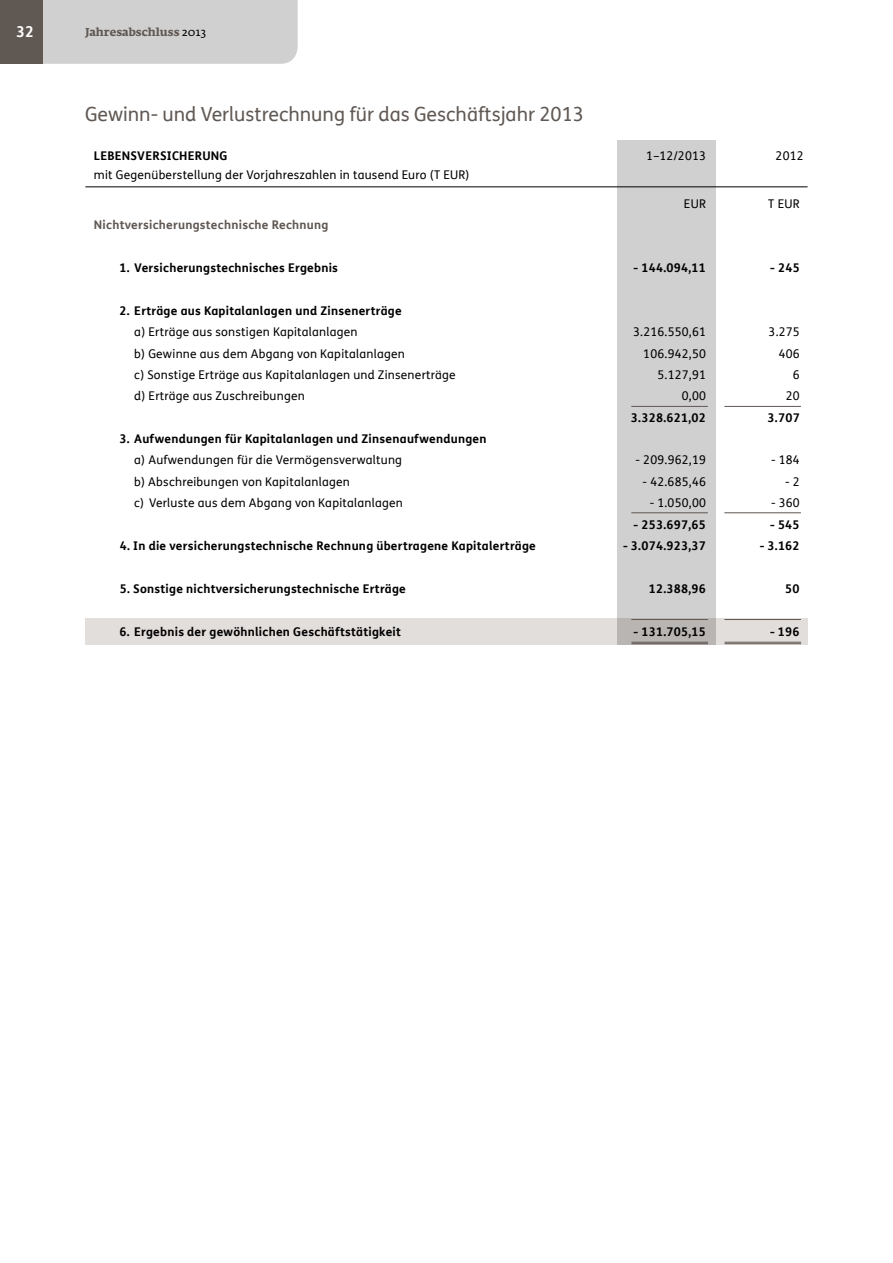
<style>
.page{position:relative;width:893px;height:1263px;background:#fff}
.page>*{position:absolute;margin:0;border:0;box-sizing:border-box;transform-origin:0 0}
.t1{font:19.5px "FS Me Pro";color:#605853}
.t2{font:700 15px "FS Me Pro";color:#fff}
.t3{font:700 12px/21.5px "FS Me Pro";letter-spacing:.02em;color:#000}
.t4{font:12px "FS Me Pro";letter-spacing:.02em;color:#000}
.t5{font:700 12px "FS Me Pro";letter-spacing:.02em;color:#605853}
.t6{font:700 11.25px "Fedra Serif A Pro";color:#605853}
.s1{font-weight:400;color:#000}
.s2{font-weight:400}
</style>
<div class="page">
<div style="left:43px;top:0;width:255px;height:64px;background:#d0d0d0"></div>
<div style="left:0;top:0;width:43px;height:64px;background:#605853"></div>
<div style="left:618px;top:140px;width:98px;height:504px;background:#d0d0d0"></div>
<hr style="left:724px;top:406px;width:77px;height:1px;background:#605853">
<hr style="left:631px;top:406px;width:77px;height:1px;background:#605853">
<hr style="left:724px;top:512px;width:77px;height:1px;background:#605853">
<hr style="left:631px;top:512px;width:77px;height:1px;background:#605853">
<div style="left:85px;top:618px;width:723px;height:26px;background:#e2dedc"></div>
<hr style="left:724px;top:642px;width:77px;height:1px;background:#605853">
<hr style="left:631px;top:642px;width:77px;height:1px;background:#605853">
<hr style="left:724px;top:643px;width:77px;height:1px;background:#605853">
<hr style="left:631px;top:643px;width:77px;height:1px;background:#605853">
<hr style="left:85px;top:186px;width:722px;height:1px;background:#000">
<hr style="left:724px;top:619px;width:77px;height:1px;background:#605853">
<hr style="left:631px;top:619px;width:77px;height:1px;background:#605853">
<p class="t2" style="left:16px;top:20px;width:19px">32</p>
<p class="t6" style="left:85px;top:26px;width:123px">Jahresabschluss <span class="s1">2013</span></p>
<p class="t1" style="left:85px;top:101px;width:500px">Gewinn- und Verlustrechnung für das Geschäftsjahr 2013</p>
<p class="t3" style="left:94px;top:145px;width:8px">lebens</p>
<p class="t3" style="left:137px;top:145px;width:60px">versicherung</p>
<p class="t4" style="left:646px;top:148px;width:61px">1–12/2013</p>
<p class="t4" style="left:776px;top:148px;width:30px">2012</p>
<p class="t4" style="left:94px;top:166px;width:377px">mit Gegenüberstellung der Vorjahreszahlen in tausend Euro (T EUR)</p>
<p class="t4" style="left:684px;top:195px;width:24px">EUR</p>
<p class="t4" style="left:768px;top:195px;width:33px">T EUR</p>
<p class="t5" style="left:94px;top:216px;width:236px">Nichtversicherungstechnische Rechnung</p>
<p class="t3" style="left:120px;top:256px;width:220px">1. Versicherungstechnisches Ergebnis</p>
<p class="t3" style="left:634px;top:256px;width:74px">- 144.094,11</p>
<p class="t3" style="left:770px;top:256px;width:31px">- 245</p>
<p class="t3" style="left:134px;top:299px;width:269px;text-indent:-15px">2. Erträge aus Kapitalanlagen und Zinsenerträge <span class="s2">a) Erträge aus sonstigen Kapitalanlagen</span></p>
<p class="t4" style="left:633px;top:324px;width:74px">3.216.550,61</p>
<p class="t4" style="left:769px;top:324px;width:33px">3.275</p>
<p class="t4" style="left:134px;top:345px;width:272px">b) Gewinne aus dem Abgang von Kapitalanlagen</p>
<p class="t4" style="left:643px;top:345px;width:64px">106.942,50</p>
<p class="t4" style="left:779px;top:345px;width:22px">406</p>
<p class="t4" style="left:134px;top:366px;width:323px">c) Sonstige Erträge aus Kapitalanlagen und Zinsenerträge</p>
<p class="t4" style="left:657px;top:366px;width:50px">5.127,91</p>
<p class="t4" style="left:793px;top:366px;width:8px">6</p>
<p class="t4" style="left:134px;top:388px;width:172px">d) Erträge aus Zuschreibungen</p>
<p class="t4" style="left:682px;top:388px;width:26px">0,00</p>
<p class="t4" style="left:786px;top:388px;width:15px">20</p>
<p class="t3" style="left:631px;top:406px;width:76px">3.328.621,02</p>
<p class="t3" style="left:768px;top:406px;width:34px">3.707</p>
<p class="t3" style="left:134px;top:427px;width:354px;text-indent:-15px">3. Aufwendungen für Kapitalanlagen und Zinsenaufwendungen <span class="s2">a) Aufwendungen für die Vermögensverwaltung</span></p>
<p class="t4" style="left:636px;top:452px;width:72px">- 209.962,19</p>
<p class="t4" style="left:771px;top:452px;width:30px">- 184</p>
<p class="t4" style="left:134px;top:473px;width:217px">b) Abschreibungen von Kapitalanlagen</p>
<p class="t4" style="left:643px;top:473px;width:65px">- 42.685,46</p>
<p class="t4" style="left:785px;top:473px;width:16px">- 2</p>
<p class="t4" style="left:134px;top:495px;width:270px">c) Verluste aus dem Abgang von Kapitalanlagen</p>
<p class="t4" style="left:650px;top:495px;width:58px">- 1.050,00</p>
<p class="t4" style="left:771px;top:495px;width:30px">- 360</p>
<p class="t3" style="left:633px;top:513px;width:74px">- 253.697,65</p>
<p class="t3" style="left:770px;top:513px;width:31px">- 545</p>
<p class="t3" style="left:120px;top:534px;width:418px">4. In die versicherungstechnische Rechnung übertragene Kapitalerträge</p>
<p class="t3" style="left:623px;top:534px;width:84px">- 3.074.923,37</p>
<p class="t3" style="left:760px;top:534px;width:42px">- 3.162</p>
<p class="t3" style="left:120px;top:577px;width:288px">5. Sonstige nichtversicherungstechnische Erträge</p>
<p class="t3" style="left:649px;top:577px;width:59px">12.388,96</p>
<p class="t3" style="left:785px;top:577px;width:16px">50</p>
<p class="t3" style="left:120px;top:620px;width:283px">6. Ergebnis der gewöhnlichen Geschäftstätigkeit</p>
<p class="t3" style="left:633px;top:620px;width:74px">- 131.705,15</p>
<p class="t3" style="left:770px;top:620px;width:31px">- 196</p>
</div>
